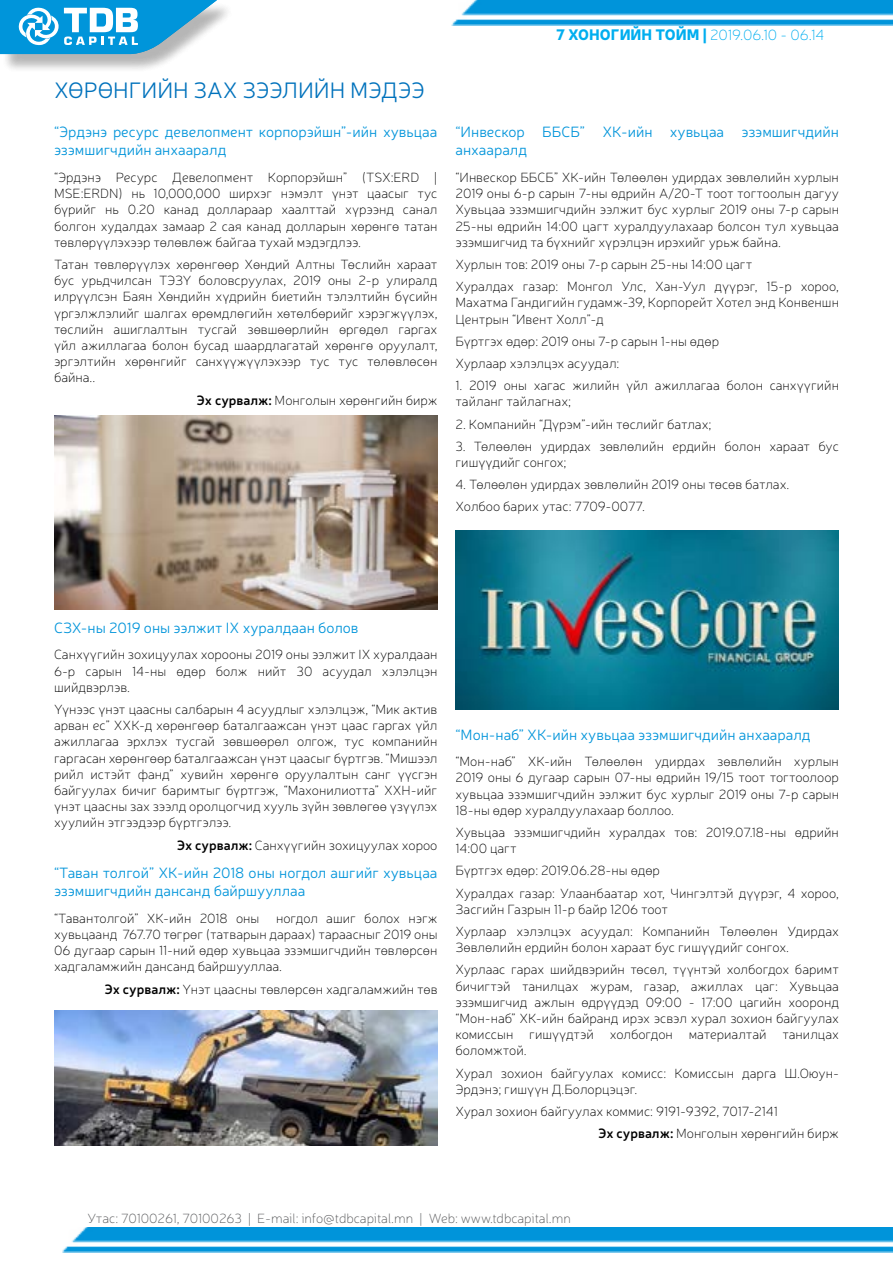
<style>
.page{position:relative;width:893px;height:1263px;background:#fff}
.page>*{position:absolute;margin:0;border:0;box-sizing:border-box;transform-origin:0 0}
.t1{font:300 22.5px "Neris";color:#0072bc}
.t2{font:300 15px/18px "Neris";color:#0094da}
.t3{font:100 15px "Neris";color:#00aeef}
.t4{font:100 13.5px/16.2px "Neris";color:#000}
.t5{font:100 13.5px "Neris";color:#58595b}
.s1{font-weight:600}
.s2{font-weight:900}
</style>
<div class="page">
<img style="left:62px;top:1227px;width:831px;height:26px">
<img style="left:451px;top:0;width:442px;height:25px">
<div style="left:3px;top:3px;width:232px;height:70px;background:#000;opacity:.16"></div>
<svg style="left:0;top:0;width:217px;height:54px"></svg>
<img style="left:455px;top:530px;width:384px;height:179px">
<img style="left:54px;top:415px;width:383px;height:194px">
<img style="left:54px;top:1010px;width:383px;height:135px">
<h1 class="t1" style="left:54px;top:76px;width:372px">ХӨРӨНГИЙН ЗАХ ЗЭЭЛИЙН МЭДЭЭ</h1>
<p class="t2" style="left:54px;top:123px;width:385px">“Эрдэнэ ресурс девелопмент корпорэйшн”-ийн хувьцаа эзэмшигчдийн анхааралд</p>
<p class="t4" style="left:54px;top:169px;width:385px;text-align:justify">“Эрдэнэ Ресурс Девелопмент Корпорэйшн” (TSX:ERD | MSE:ERDN) нь 10,000,000 ширхэг нэмэлт үнэт цаасыг тус бүрийг нь 0.20 канад доллараар хаалттай хүрээнд санал болгон худалдах замаар 2 сая канад долларын хөрөнгө татан төвлөрүүлэхээр төлөвлөж байгаа тухай мэдэгдлээ.</p>
<p class="t4" style="left:54px;top:256px;width:385px;text-align:justify">Татан төвлөрүүлэх хөрөнгөөр Хѳндий Алтны Тѳслийн хараат бус урьдчилсан ТЭЗҮ боловсруулах, 2019 оны 2-р улиралд илрүүлсэн Баян Хѳндийн хүдрийн биетийн тэлэлтийн бүсийн үргэлжлэлийг шалгах ѳрѳмдлѳгийн хѳтѳлбѳрийг хэрэгжүүлэх, тѳслийн ашиглалтын тусгай зѳвшѳѳрлийн ѳргѳдѳл гаргах үйл ажиллагаа болон бусад шаардлагатай хѳрѳнгѳ оруулалт, эргэлтийн хѳрѳнгийг санхүүжүүлэхээр тус тус төлөвлөсөн байна..</p>
<p class="t4" style="left:197px;top:392px;width:242px"><span class="s1">Эх сурвалж:</span> Монголын хөрөнгийн бирж</p>
<p class="t3" style="left:556px;top:25px;width:270px"><span class="s2">7 ХОНОГИЙН ТОЙМ |</span> 2019.06.10 - 06.14</p>
<p class="t2" style="left:455px;top:123px;width:385px">“Инвескор ББСБ” ХК-ийн хувьцаа эзэмшигчдийн анхааралд</p>
<p class="t4" style="left:455px;top:169px;width:385px;text-align:justify">“Инвескор ББСБ” ХК-ийн Төлөөлөн удирдах зөвлөлийн хурлын 2019 оны 6-р сарын 7-ны өдрийн А/20-Т тоот тогтоолын дагуу Хувьцаа эзэмшигчдийн ээлжит бус хурлыг 2019 оны 7-р сарын 25-ны өдрийн 14:00 цагт хуралдуулахаар болсон тул хувьцаа эзэмшигчид та бүхнийг хүрэлцэн ирэхийг урьж байна.</p>
<p class="t4" style="left:455px;top:253px;width:385px;line-height:22.2px">Хурлын тов: 2019 оны 7-р сарын 25-ны 14:00 цагт<br>Хуралдах газар: Монгол Улс, Хан-Уул дүүрэг, 15-р хороо,</p>
<p class="t4" style="left:455px;top:294px;width:385px">Махатма Гандигийн гудамж-39, Корпорейт Хотел энд Конвеншн<br>Центрын “Ивент Холл”-д</p>
<p class="t4" style="left:455px;top:330px;width:265px;line-height:22.2px">Бүртгэх өдөр: 2019 оны 7-р сарын 1-ны өдөр<br>Хурлаар хэлэлцэх асуудал:</p>
<p class="t4" style="left:455px;top:377px;width:385px">1. 2019 оны хагас жилийн үйл ажиллагаа болон санхүүгийн тайланг тайлагнах;</p>
<p class="t4" style="left:455px;top:416px;width:257px">2. Компанийн “Дүрэм”-ийн төслийг батлах;</p>
<p class="t4" style="left:455px;top:438px;width:385px">3. Төлөөлөн удирдах зөвлөлийн ердийн болон хараат бус гишүүдийг сонгох;</p>
<p class="t4" style="left:455px;top:473px;width:335px;line-height:22.2px">4. Төлөөлөн удирдах зөвлөлийн 2019 оны төсөв батлах.<br>Холбоо барих утас: 7709-0077.</p>
<p class="t2" style="left:54px;top:618px;width:306px">СЗХ-ны 2019 оны ээлжит IX хуралдаан болов</p>
<p class="t4" style="left:54px;top:646px;width:385px;text-align:justify">Санхүүгийн зохицуулах хорооны 2019 оны ээлжит IX хуралдаан 6-р сарын 14-ны өдөр болж нийт 30 асуудал хэлэлцэн шийдвэрлэв.</p>
<p class="t4" style="left:54px;top:701px;width:385px;text-align:justify">Үүнээс үнэт цаасны салбарын 4 асуудлыг хэлэлцэж, “Мик актив арван ес” ХХК-д хөрөнгөөр баталгаажсан үнэт цаас гаргах үйл ажиллагаа эрхлэх тусгай зөвшөөрөл олгож, тус компанийн гаргасан хөрөнгөөр баталгаажсан үнэт цаасыг бүртгэв. “Мишээл рийл истэйт фанд” хувийн хөрөнгө оруулалтын санг үүсгэн байгуулах бичиг баримтыг бүртгэж, “Махонилиотта” ХХН-ийг үнэт цаасны зах зээлд оролцогчид хууль зүйн зөвлөгөө үзүүлэх хуулийн этгээдээр бүртгэлээ.</p>
<p class="t4" style="left:177px;top:836px;width:262px"><span class="s1">Эх сурвалж:</span> Санхүүгийн зохицуулах хороо</p>
<p class="t2" style="left:54px;top:863px;width:385px">“Таван толгой” ХК-ийн 2018 оны ногдол ашгийг хувьцаа эзэмшигчдийн дансанд байршууллаа</p>
<p class="t4" style="left:54px;top:910px;width:385px;text-align:justify">“Тавантолгой” ХК-ийн 2018 оны ногдол ашиг болох нэгж хувьцаанд 767.70 төгрөг (татварын дараах) тараасныг 2019 оны 06 дугаар сарын 11-ний өдөр хувьцаа эзэмшигчдийн төвлөрсөн хадгаламжийн дансанд байршууллаа.</p>
<p class="t4" style="left:105px;top:980px;width:334px"><span class="s1">Эх сурвалж:</span> Үнэт цаасны төвлөрсөн хадгаламжийн төв</p>
<p class="t2" style="left:455px;top:725px;width:357px">“Мон-наб” ХК-ийн хувьцаа эзэмшигчдийн анхааралд</p>
<p class="t4" style="left:455px;top:753px;width:385px;text-align:justify">“Мон-наб” ХК-ийн Төлөөлөн удирдах зөвлөлийн хурлын 2019 оны 6 дугаар сарын 07-ны өдрийн 19/15 тоот тогтоолоор хувьцаа эзэмшигчдийн ээлжит бус хурлыг 2019 оны 7-р сарын 18-ны өдөр хуралдуулахаар боллоо.</p>
<p class="t4" style="left:455px;top:824px;width:385px">Хувьцаа эзэмшигчдийн хуралдах тов: 2019.07.18-ны өдрийн<br>14:00 цагт</p>
<p class="t4" style="left:455px;top:859px;width:385px;line-height:22.2px">Бүртгэх өдөр: 2019.06.28-ны өдөр<br>Хуралдах газар: Улаанбаатар хот, Чингэлтэй дүүрэг, 4 хороо,</p>
<p class="t4" style="left:455px;top:898px;width:385px;line-height:22.2px">Засгийн Газрын 11-р байр 1206 тоот<br>Хурлаар хэлэлцэх асуудал: Компанийн Төлөөлөн Удирдах</p>
<p class="t4" style="left:455px;top:936px;width:385px;line-height:22.2px">Зөвлөлийн ердийн болон хараат бус гишүүдийг сонгох.<br>Хурлаас гарах шийдвэрийн төсөл, түүнтэй холбогдох баримт</p>
<p class="t4" style="left:455px;top:977px;width:385px;text-align:justify">бичигтэй танилцах журам, газар, ажиллах цаг: Хувьцаа эзэмшигчид ажлын өдрүүдэд 09:00 - 17:00 цагийн хооронд “Мон-наб” ХК-ийн байранд ирэх эсвэл хурал зохион байгуулах комиссын гишүүдтэй холбогдон материалтай танилцах боломжтой.</p>
<p class="t4" style="left:455px;top:1064px;width:385px">Хурал зохион байгуулах комисс: Комиссын дарга Ш.Оюун-<br>Эрдэнэ; гишүүн Д.Болорцэцэг.</p>
<p class="t4" style="left:598px;top:1100px;width:242px;line-height:22.2px;text-indent:-143px">Хурал зохион байгуулах коммис: 9191-9392, 7017-2141<br><span class="s1">Эх сурвалж:</span> Монголын хөрөнгийн бирж</p>
<p class="t5" style="left:88px;top:1210px;width:485px">Утас: 70100261, 70100263 | E-mail: info@tdbcapital.mn | Web: www.tdbcapital.mn</p>
</div>
